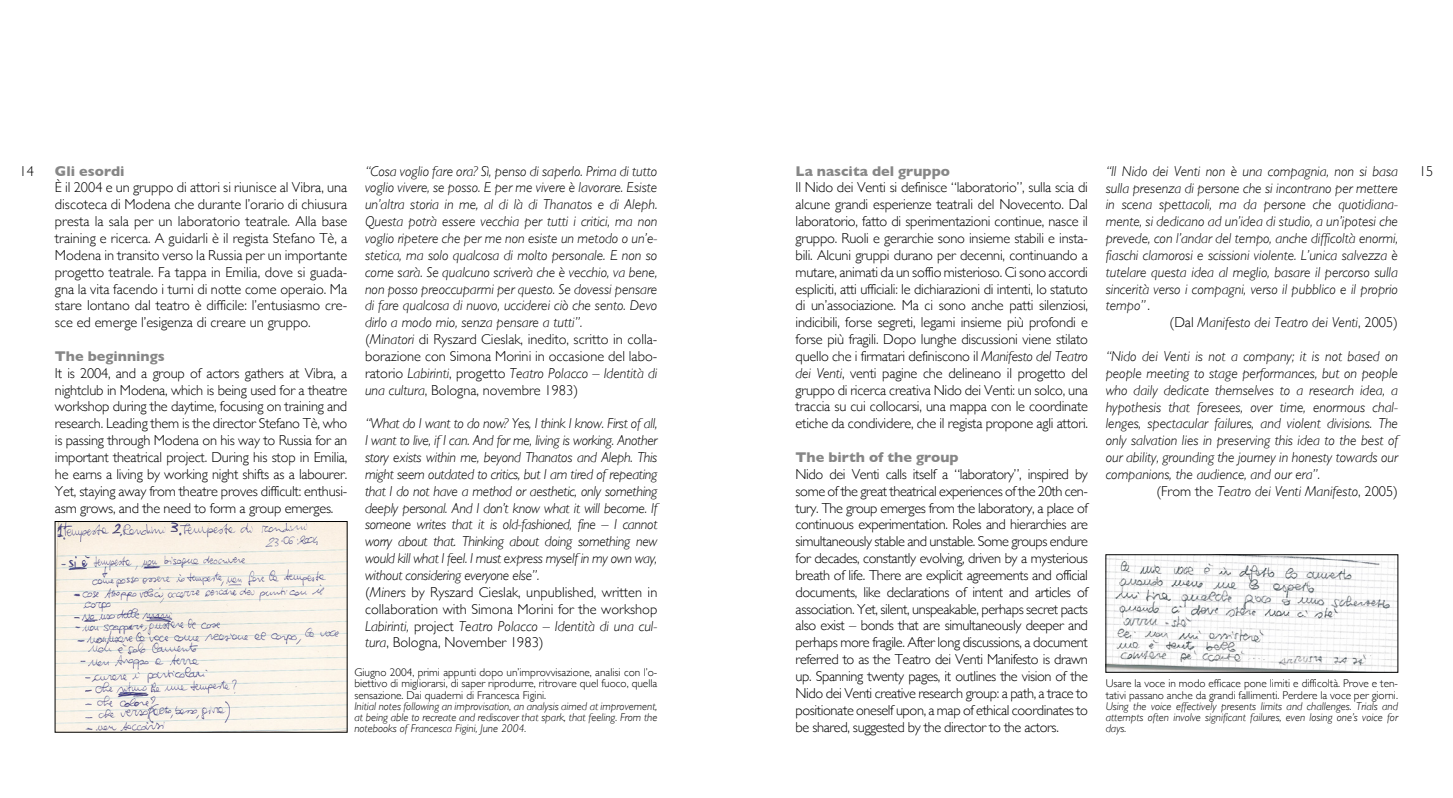
<style>
.page{position:relative;width:1453px;height:798px;background:#fff}
.page>*{position:absolute;margin:0;border:0;box-sizing:border-box;transform-origin:0 0}
.t1{font:300 14.38px/16.9px "Gill Sans";letter-spacing:-.015em;color:#000;text-align:justify}
.t2{font:italic 300 14.38px/16.9px "Gill Sans";color:#000}
.t3{font:italic 300 14.38px/16.9px "Gill Sans";letter-spacing:-.02em;color:#000}
.t4{font:700 14.38px "Gill Sans";color:#878787}
.t5{font:italic 300 11.25px/11.2px "Gill Sans";color:#000;text-align:justify}
.t6{font:300 11.25px/11.2px "Gill Sans";color:#000;text-align:justify}
.s1{font-style:normal}
.s2{font-style:italic}
</style>
<div class="page">
<img style="left:57px;top:523px;width:288px;height:207px">
<img style="left:1108px;top:556px;width:288px;height:114px">
<div style="left:1106px;top:554px;width:292px;height:118px;border:1px solid #000"></div>
<p class="t1" style="left:19px;top:162px;width:16px">14</p>
<p class="t4" style="left:55px;top:159px;width:71px">Gli esordi</p>
<p class="t1" style="left:1419px;top:162px;width:16px">15</p>
<p class="t1" style="left:55px;top:178px;width:294px">È il 2004 e un gruppo di attori si riunisce al Vibra, una discoteca di Modena che durante l’orario di chiusura presta la sala per un laboratorio teatrale. Alla base training e ricerca. A guidarli è il regista Stefano Tè, a Modena in transito verso la Russia per un importante progetto teatrale. Fa tappa in Emilia, dove si guada&shy;gna la vita facendo i turni di notte come operaio. Ma stare lontano dal teatro è difficile: l’entusiasmo cre&shy;sce ed emerge l’esigenza di creare un gruppo.</p>
<p class="t4" style="left:55px;top:344px;width:111px">The beginnings</p>
<p class="t1" style="left:55px;top:364px;width:294px">It is 2004, and a group of actors gathers at Vibra, a nightclub in Modena, which is being used for a theatre workshop during the daytime, focusing on training and research. Leading them is the director Stefano Tè, who is passing through Modena on his way to Russia for an important theatrical project. During his stop in Emilia, he earns a living by working night shifts as a labourer.<br>Yet, staying away from theatre proves difficult: enthusi&shy;asm grows, and the need to form a group emerges.</p>
<p class="t2" style="left:365px;top:162px;width:294px">“Cosa voglio fare ora? Sì, penso di saperlo. Prima di tutto voglio vivere, se posso. E per me vivere è lavorare. Esiste un’altra storia in me, al di là di Thanatos e di Aleph.<br>Questa potrà essere vecchia per tutti i critici, ma non voglio ripetere che per me non esiste un metodo o un’e&shy;stetica, ma solo qualcosa di molto personale. E non so come sarà. Se qualcuno scriverà che è vecchio, va bene, non posso preoccuparmi per questo. Se dovessi pensare di fare qualcosa di nuovo, ucciderei ciò che sento. Devo dirlo a modo mio, senza pensare a tutti”.<br><span class="s1">(</span>Minatori <span class="s1">di Ryszard Cieslak, inedito, scritto in colla&shy;borazione con Simona Morini in occasione del labo&shy;ratorio</span> Labirinti<span class="s1">, progetto</span> Teatro Polacco – Identità di una cultura<span class="s1">, Bologna, novembre 1983)</span></p>
<p class="t3" style="left:365px;top:415px;width:294px">“What do I want to do now? Yes, I think I know. First of all, I want to live, if I can. And for me, living is working. Another story exists within me, beyond Thanatos and Aleph. This might seem outdated to critics, but I am tired of repeating that I do not have a method or aesthetic, only something deeply personal. And I don’t know what it will become. If someone writes that it is old-fashioned, fine – I cannot worry about that. Thinking about doing something new would kill what I feel. I must express myself in my own way, without considering everyone else”.<br><span class="s1">(</span>Miners <span class="s1">by Ryszard Cieslak, unpublished, written in collaboration with Simona Morini for the workshop </span>Labirinti, <span class="s1">project</span> Teatro Polacco – Identità di una cul&shy;tura<span class="s1">, Bologna, November 1983)</span></p>
<p class="t4" style="left:795px;top:159px;width:156px">La nascita del gruppo</p>
<p class="t1" style="left:795px;top:178px;width:294px">Il Nido dei Venti si definisce “laboratorio”, sulla scia di alcune grandi esperienze teatrali del Novecento. Dal laboratorio, fatto di sperimentazioni continue, nasce il gruppo. Ruoli e gerarchie sono insieme stabili e insta&shy;bili. Alcuni gruppi durano per decenni, continuando a mutare, animati da un soffio misterioso. Ci sono accordi espliciti, atti ufficiali: le dichiarazioni di intenti, lo statuto di un’associazione. Ma ci sono anche patti silenziosi, indicibili, forse segreti, legami insieme più profondi e forse più fragili. Dopo lunghe discussioni viene stilato quello che i firmatari definiscono il <span class="s2">Manifesto del Teatro dei Venti</span>, venti pagine che delineano il progetto del gruppo di ricerca creativa Nido dei Venti: un solco, una traccia su cui collocarsi, una mappa con le coordinate etiche da condividere, che il regista propone agli attori.</p>
<p class="t4" style="left:795px;top:445px;width:165px">The birth of the group</p>
<p class="t1" style="left:795px;top:465px;width:294px">Nido dei Venti calls itself a “laboratory”, inspired by some of the great theatrical experiences of the 20th cen&shy;tury. The group emerges from the laboratory, a place of continuous experimentation. Roles and hierarchies are simultaneously stable and unstable. Some groups endure for decades, constantly evolving, driven by a mysterious breath of life. There are explicit agreements and official documents, like declarations of intent and articles of association. Yet, silent, unspeakable, perhaps secret pacts also exist – bonds that are simultaneously deeper and perhaps more fragile. After long discussions, a document referred to as the Teatro dei Venti Manifesto is drawn up. Spanning twenty pages, it outlines the vision of the Nido dei Venti creative research group: a path, a trace to positionate oneself upon, a map of ethical coordinates to be shared, suggested by the director to the actors.</p>
<p class="t2" style="left:1106px;top:162px;width:294px">“Il Nido dei Venti non è una compagnia, non si basa</p>
<p class="t2" style="left:1106px;top:179px;width:294px">sulla presenza di persone che si incontrano per mettere</p>
<p class="t2" style="left:1106px;top:196px;width:294px">in scena spettacoli, ma da persone che quotidiana-</p>
<p class="t2" style="left:1106px;top:213px;width:294px">mente, si dedicano ad un’idea di studio, a un’ipotesi che</p>
<p class="t2" style="left:1106px;top:230px;width:294px">prevede, con l’andar del tempo, anche difficoltà enormi,</p>
<p class="t2" style="left:1106px;top:246px;width:294px">fiaschi clamorosi e scissioni violente. L’unica salvezza è</p>
<p class="t2" style="left:1106px;top:263px;width:294px">tutelare questa idea al meglio, basare il percorso sulla</p>
<p class="t2" style="left:1106px;top:280px;width:294px">sincerità verso i compagni, verso il pubblico e il proprio</p>
<p class="t2" style="left:1106px;top:297px;width:46px">tempo”<span class="s1">.</span></p>
<p class="t2" style="left:1169px;top:314px;width:230px"><span class="s1">(Dal</span> Manifesto dei Teatro dei Venti<span class="s1">, 2005)</span></p>
<p class="t2" style="left:1106px;top:347px;width:294px;text-align:justify">“Nido dei Venti is not a company; it is not based on people meeting to stage performances, but on people who daily dedicate themselves to a research idea, a hypothesis that foresees, over time, enormous chal&shy;lenges, spectacular failures, and violent divisions. The only salvation lies in preserving this idea to the best of our ability, grounding the journey in honesty towards our companions, the audience, and our era”.</p>
<p class="t2" style="left:1156px;top:482px;width:243px"><span class="s1">(From the</span> Teatro dei Venti Manifesto<span class="s1">, 2005)</span></p>
<p class="t6" style="left:354px;top:666px;width:304px">Giugno 2004, primi appunti dopo un’improvvisazione, analisi con l’o&shy;biettivo di migliorarsi, di saper riprodurre, ritrovare quel fuoco, quella sensazione. Dai quaderni di Francesca Figini.</p>
<p class="t5" style="left:354px;top:700px;width:304px">Initial notes following an improvisation, an analysis aimed at improvement, at being able to recreate and rediscover that spark, that feeling. From the notebooks of Francesca Figini, June 2004.</p>
<p class="t6" style="left:1106px;top:677px;width:294px">Usare la voce in modo efficace pone limiti e difficoltà. Prove e ten&shy;tativi passano anche da grandi fallimenti. Perdere la voce per giorni.</p>
<p class="t5" style="left:1106px;top:700px;width:294px">Using the voice effectively presents limits and challenges. Trials and attempts often involve significant failures, even losing one’s voice for days.</p>
</div>
